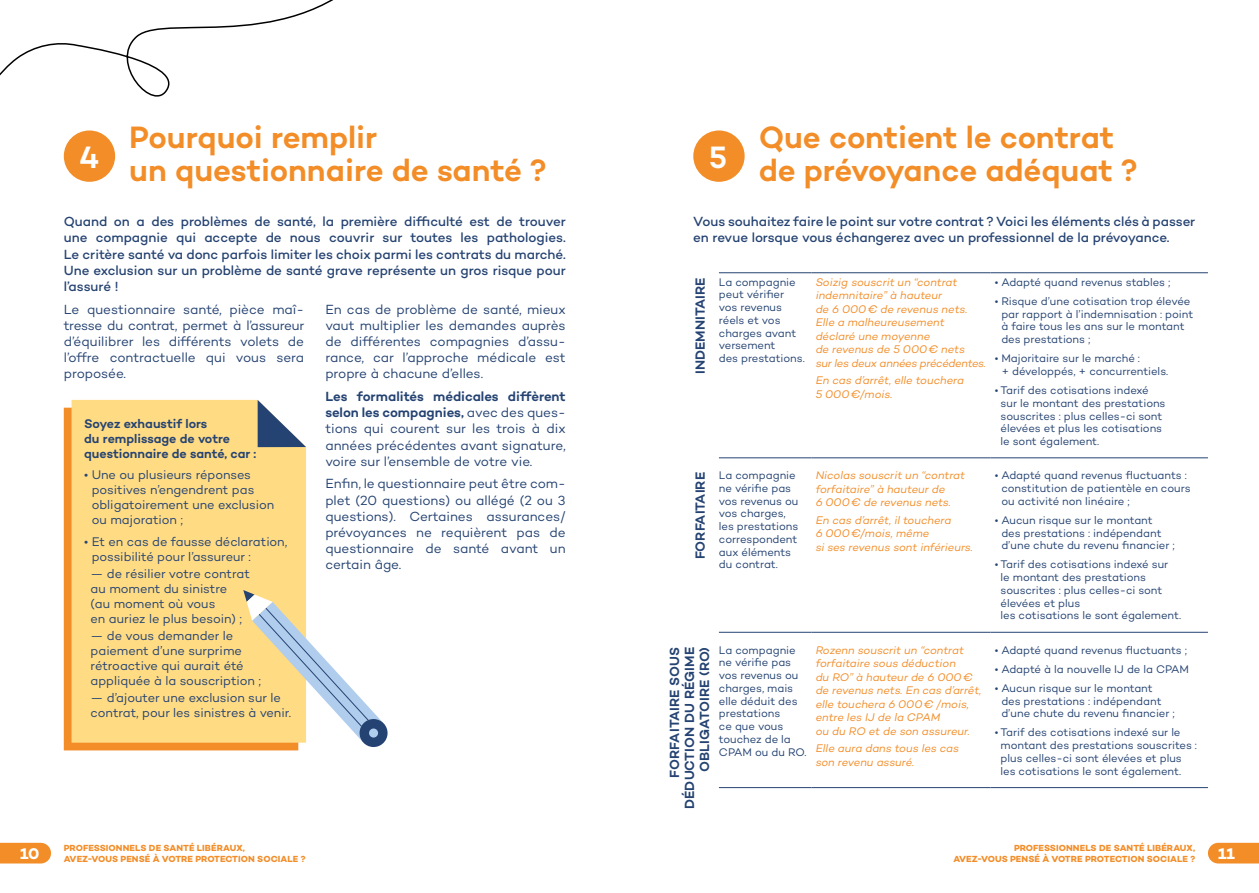
<style>
.page{position:relative;width:1259px;height:893px;background:#fff}
.page>*{position:absolute;margin:0;border:0;box-sizing:border-box;transform-origin:0 0}
.t1{font:600 31.5px/33px "Campton";letter-spacing:-.005em;color:#f28d28}
.t2{font:600 31.5px "Campton";color:#fff}
.t3{font:700 15.75px "Campton";color:#fff}
.t4{font:13.5px/16.2px "Campton";letter-spacing:-.005em;color:#254372;text-align:justify}
.t5{font:500 13.5px/16.2px "Campton";letter-spacing:-.005em;color:#254372;text-align:justify}
.t6{font:600 13.5px/15px "Campton";color:#254372;text-align:right}
.t7{font:12.75px/15px "Campton";letter-spacing:-.005em;color:#254372}
.t8{font:600 12.75px/15px "Campton";color:#254372}
.t9{font:11.25px/12.8px "Campton";letter-spacing:-.005em;color:#254372}
.t10{font:italic 11.25px/13.5px "Campton";color:#f28d28}
.t11{font:700 9px/10.8px "Campton";letter-spacing:.005em;color:#f28d28}
.s1{font-weight:600}
</style>
<div class="page">
<svg style="left:0;top:843px;width:51px;height:20px"></svg>
<svg style="left:1208px;top:843px;width:51px;height:20px"></svg>
<svg style="left:64px;top:408px;width:234px;height:342px;background:#f28f2b"></svg>
<div style="left:72px;top:400px;width:234px;height:343px;background:#ffdb84"></div>
<svg style="left:258px;top:400px;width:48px;height:47px"></svg>
<div style="left:359px;top:719px;width:29px;height:28px;background:#254372;border-radius:50%"></div>
<svg style="left:243px;top:590px;width:140px;height:152px"></svg>
<svg style="left:0;top:0;width:333px;height:182px"></svg>
<div style="left:693px;top:130px;width:51px;height:52px;background:#f28d28;border-radius:50%"></div>
<hr style="left:719px;top:272px;width:92px;height:1px;background:#254372">
<hr style="left:811px;top:272px;width:179px;height:1px;background:#254372">
<hr style="left:990px;top:272px;width:218px;height:1px;background:#254372">
<hr style="left:719px;top:458px;width:92px;height:1px;background:#254372">
<hr style="left:811px;top:458px;width:179px;height:1px;background:#254372">
<hr style="left:990px;top:458px;width:218px;height:1px;background:#254372">
<hr style="left:719px;top:632px;width:92px;height:1px;background:#254372">
<hr style="left:811px;top:632px;width:179px;height:1px;background:#254372">
<hr style="left:990px;top:632px;width:218px;height:1px;background:#254372">
<hr style="left:719px;top:787px;width:92px;height:1px;background:#254372">
<hr style="left:811px;top:787px;width:179px;height:1px;background:#254372">
<hr style="left:990px;top:787px;width:218px;height:1px;background:#254372">
<h1 class="t2" style="left:79px;top:137px;width:22px">4</h1>
<h1 class="t1" style="left:129px;top:120px;width:419px">Pourquoi remplir<br>un questionnaire de santé ?</h1>
<p class="t5" style="left:64px;top:213px;width:503px">Quand on a des problèmes de santé, la première difficulté est de trouver une compagnie qui accepte de nous couvrir sur toutes les pathologies.<br>Le critère santé va donc parfois limiter les choix parmi les contrats du marché.<br>Une exclusion sur un problème de santé grave représente un gros risque pour l’assuré !</p>
<p class="t4" style="left:64px;top:301px;width:242px">Le questionnaire santé, pièce maî&shy;tresse du contrat, permet à l’assureur d’équilibrer les différents volets de l’offre contractuelle qui vous sera proposée.</p>
<p class="t4" style="left:325px;top:301px;width:242px">En cas de problème de santé, mieux vaut multiplier les demandes auprès de différentes compagnies d’assu&shy;rance, car l’approche médicale est propre à chacune d’elles.</p>
<p class="t4" style="left:325px;top:388px;width:242px"><span class="s1">Les formalités médicales diffèrent selon les compagnies,</span> avec des ques&shy;tions qui courent sur les trois à dix années précédentes avant signature, voire sur l’ensemble de votre vie.</p>
<p class="t4" style="left:325px;top:475px;width:242px">Enfin, le questionnaire peut être com&shy;plet (20 questions) ou allégé (2 ou 3 questions). Certaines assurances/ prévoyances ne requièrent pas de questionnaire de santé avant un certain âge.</p>
<p class="t8" style="left:84px;top:416px;width:174px">Soyez exhaustif lors<br>du remplissage de votre questionnaire de santé, car :</p>
<p class="t7" style="left:92px;top:467px;width:184px;text-indent:-8px">• Une ou plusieurs réponses positives n’engendrent pas obligatoirement une exclusion ou majoration ;</p>
<p class="t7" style="left:92px;top:534px;width:197px;text-indent:-8px">• Et en cas de fausse déclaration, possibilité pour l’assureur :</p>
<p class="t7" style="left:91px;top:566px;width:161px">— de résilier votre contrat au moment du sinistre (au moment où vous<br>en auriez le plus besoin) ;</p>
<p class="t7" style="left:91px;top:628px;width:172px">— de vous demander le paiement d’une surprime rétroactive qui aurait été appliquée à la souscription ;</p>
<p class="t7" style="left:91px;top:690px;width:202px">— d’ajouter une exclusion sur le contrat, pour les sinistres à venir.</p>
<h1 class="t2" style="left:709px;top:137px;width:20px">5</h1>
<h1 class="t1" style="left:758px;top:120px;width:380px">Que contient le contrat de prévoyance adéquat ?</h1>
<p class="t5" style="left:693px;top:213px;width:503px">Vous souhaitez faire le point sur votre contrat ? Voici les éléments clés à passer en revue lorsque vous échangerez avec un professionnel de la prévoyance.</p>
<p class="t6" style="left:692px;top:374px;width:97px;rotate:-90deg">INDEMNITAIRE</p>
<p class="t9" style="left:719px;top:275px;width:87px">La compagnie peut vérifier vos revenus réels et vos charges avant versement<br>des prestations.</p>
<p class="t10" style="left:815px;top:275px;width:172px">Soizig souscrit un “contrat indemnitaire” à hauteur<br>de 6 000€ de revenus nets.<br>Elle a malheureusement déclaré une moyenne<br>de revenus de 5 000€ nets<br>sur les deux années précédentes.</p>
<p class="t10" style="left:815px;top:374px;width:150px">En cas d’arrêt, elle touchera<br>5 000€/mois.</p>
<p class="t6" style="left:692px;top:559px;width:89px;rotate:-90deg">FORFAITAIRE</p>
<p class="t9" style="left:719px;top:469px;width:81px">La compagnie ne vérifie pas vos revenus ou vos charges, les prestations correspondent aux éléments du contrat.</p>
<p class="t10" style="left:815px;top:468px;width:151px">Nicolas souscrit un “contrat forfaitaire” à hauteur de<br>6 000€ de revenus nets.</p>
<p class="t10" style="left:815px;top:513px;width:159px">En cas d’arrêt, il touchera<br>6 000€/mois, même<br>si ses revenus sont inférieurs.</p>
<p class="t6" style="left:667px;top:809px;width:164px;rotate:-90deg">FORFAITAIRE SOUS<br>DÉDUCTION DU RÉGIME<br>OBLIGATOIRE (RO)</p>
<p class="t9" style="left:719px;top:643px;width:89px">La compagnie ne vérifie pas vos revenus ou charges, mais elle déduit des prestations<br>ce que vous touchez de la<br>CPAM ou du RO.</p>
<p class="t10" style="left:815px;top:643px;width:167px">Rozenn souscrit un “contrat forfaitaire sous déduction<br>du RO” à hauteur de 6 000€ de revenus nets. En cas d’arrêt, elle touchera 6 000€ /mois, entre les IJ de la CPAM<br>ou du RO et de son assureur.</p>
<p class="t10" style="left:815px;top:741px;width:145px">Elle aura dans tous les cas son revenu assuré.</p>
<p class="t9" style="left:994px;top:275px;width:177px">• Adapté quand revenus stables ;</p>
<p class="t9" style="left:1001px;top:294px;width:194px;text-indent:-7px">• Risque d’une cotisation trop élevée par rapport à l’indemnisation : point à faire tous les ans sur le montant des prestations ;</p>
<p class="t9" style="left:1001px;top:352px;width:168px;text-indent:-7px">• Majoritaire sur le marché :<br>+ développés, + concurrentiels.</p>
<p class="t9" style="left:1000px;top:384px;width:166px;text-indent:-6px">• Tarif des cotisations indexé sur le montant des prestations souscrites : plus celles-ci sont élevées et plus les cotisations le sont également.</p>
<p class="t9" style="left:1001px;top:469px;width:191px;text-indent:-7px">• Adapté quand revenus fluctuants : constitution de patientèle en cours ou activité non linéaire ;</p>
<p class="t9" style="left:1001px;top:513px;width:175px;text-indent:-7px">• Aucun risque sur le montant des prestations : indépendant d’une chute du revenu financier ;</p>
<p class="t9" style="left:1000px;top:558px;width:182px;text-indent:-6px">• Tarif des cotisations indexé sur<br>le montant des prestations souscrites : plus celles-ci sont élevées et plus<br>les cotisations le sont également.</p>
<p class="t9" style="left:994px;top:643px;width:194px">• Adapté quand revenus fluctuants ;</p>
<p class="t9" style="left:994px;top:662px;width:196px">• Adapté à la nouvelle IJ de la CPAM</p>
<p class="t9" style="left:1001px;top:681px;width:175px;text-indent:-7px">• Aucun risque sur le montant des prestations : indépendant d’une chute du revenu financier ;</p>
<p class="t9" style="left:1000px;top:726px;width:198px;text-indent:-6px">• Tarif des cotisations indexé sur le montant des prestations souscrites : plus celles-ci sont élevées et plus les cotisations le sont également.</p>
<p class="t11" style="left:64px;top:842px;width:243px">PROFESSIONNELS DE SANTÉ LIBÉRAUX,<br>AVEZ-VOUS PENSÉ À VOTRE PROTECTION SOCIALE ?</p>
<p class="t11" style="left:1014px;top:842px;width:183px">PROFESSIONNELS DE SANTÉ LIBÉRAUX,</p>
<h2 class="t3" style="left:20px;top:844px;width:21px">10</h2>
<p class="t11" style="left:953px;top:853px;width:243px">AVEZ-VOUS PENSÉ À VOTRE PROTECTION SOCIALE ?</p>
<h2 class="t3" style="left:1218px;top:844px;width:18px">11</h2>
</div>
